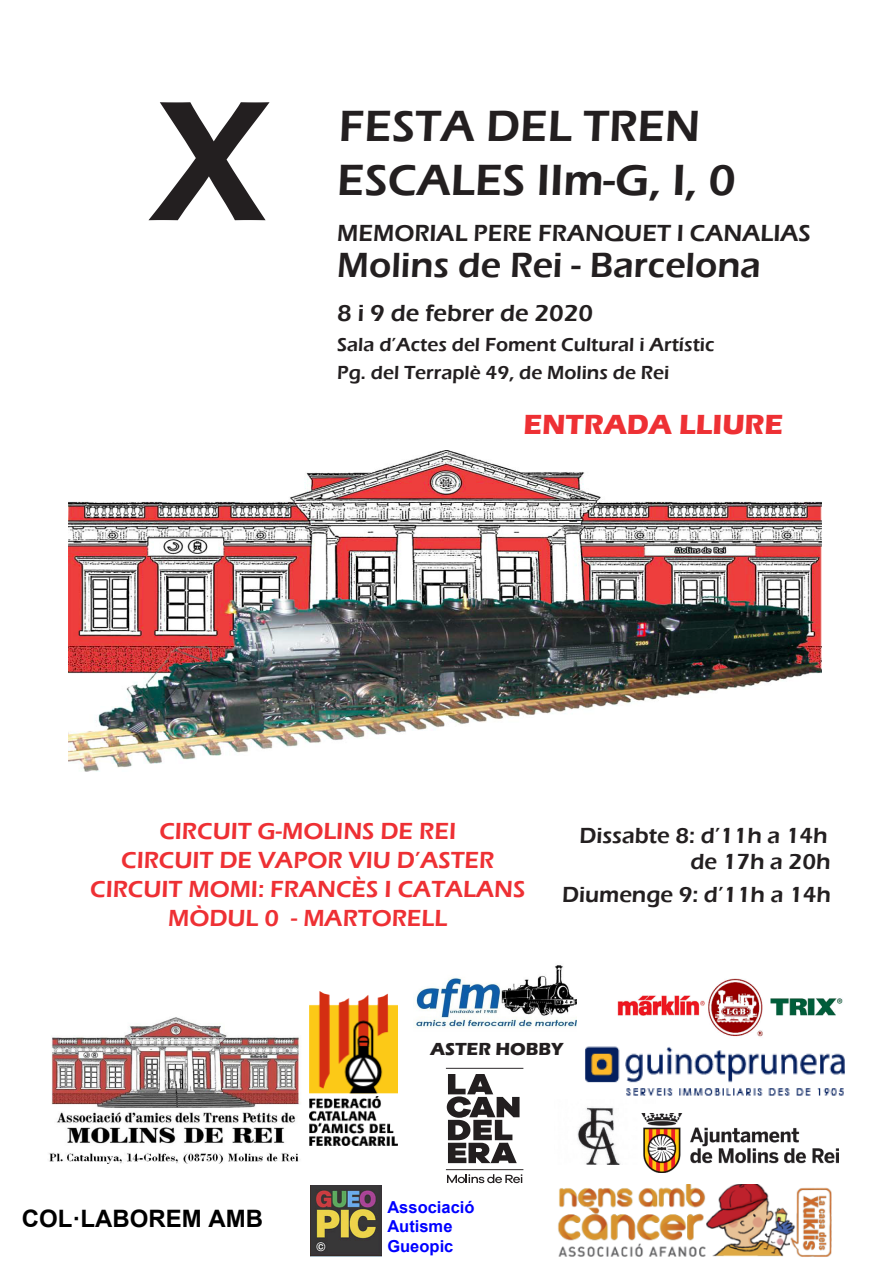
<style>
.page{position:relative;width:893px;height:1263px;background:#fff}
.page>*{position:absolute;margin:0;border:0;box-sizing:border-box;transform-origin:0 0}
.t1{font:600 177px "Eras ITC";color:#231f20}
.t2{font:600 45px "Eras ITC";color:#231f20}
.t3{font:600 36px "Eras ITC";color:#231f20}
.t4{font:700 28.5px "Eras ITC";color:#ee3034}
.t5{font:600 24px "Eras ITC";color:#ee3034}
.t6{font:600 24px "Eras ITC";color:#231f20}
.t7{font:700 24px "Arial";color:#000}
.t8{font:600 22.5px "Eras ITC";color:#231f20}
.t9{font:600 19.5px/28.2px "Eras ITC";color:#231f20}
.t10{font:700 18px "Eras ITC";color:#231f20}
.t11{font:700 16.5px/19.8px "Arial";color:#00f}
</style>
<div class="page">
<img style="left:585px;top:1046px;width:260px;height:50px">
<img style="left:577px;top:1107px;width:65px;height:57px">
<img style="left:49px;top:1017px;width:252px;height:146px">
<img style="left:310px;top:992px;width:88px;height:154px">
<img style="left:415px;top:965px;width:161px;height:63px">
<img style="left:617px;top:978px;width:226px;height:59px">
<svg style="left:447px;top:1074px;width:73px;height:89px"></svg>
<svg style="left:447px;top:1174px;width:75px;height:9px"></svg>
<hr style="left:446px;top:1169px;width:77px;height:1px;background:#231f20">
<hr style="left:446px;top:1068px;width:77px;height:1px;background:#231f20">
<img style="left:642px;top:1113px;width:197px;height:59px">
<img style="left:310px;top:1185px;width:72px;height:72px">
<img style="left:557px;top:1184px;width:275px;height:73px">
<img style="left:68px;top:450px;width:753px;height:321px">
<p class="t1" style="left:154px;top:61px;width:115px">X</p>
<p class="t2" style="left:339px;top:101px;width:363px">FESTA DEL TREN</p>
<p class="t2" style="left:337px;top:155px;width:400px">ESCALES IIm-G, I, 0</p>
<p class="t6" style="left:337px;top:219px;width:475px">MEMORIAL PERE FRANQUET I CANALIAS</p>
<p class="t3" style="left:337px;top:245px;width:425px">Molins de Rei - Barcelona</p>
<p class="t6" style="left:337px;top:299px;width:257px">8 i 9 de febrer de 2020</p>
<p class="t9" style="left:337px;top:330px;width:379px">Sala d’Actes del Foment Cultural i Artístic<br>Pg. del Terraplè 49, de Molins de Rei</p>
<p class="t4" style="left:523px;top:409px;width:261px">ENTRADA LLIURE</p>
<p class="t5" style="left:159px;top:818px;width:298px">CIRCUIT G-MOLINS DE REI</p>
<p class="t5" style="left:121px;top:846px;width:375px">CIRCUIT DE VAPOR VIU D’ASTER</p>
<p class="t5" style="left:90px;top:875px;width:437px">CIRCUIT MOMI: FRANCÈS I CATALANS</p>
<p class="t5" style="left:168px;top:904px;width:281px">MÒDUL 0 - MARTORELL</p>
<p class="t8" style="left:579px;top:823px;width:250px">Dissabte 8: d’11h a 14h</p>
<p class="t8" style="left:690px;top:849px;width:142px">de 17h a 20h</p>
<p class="t8" style="left:562px;top:882px;width:270px">Diumenge 9: d’11h a 14h</p>
<p class="t7" style="left:22px;top:1202px;width:243px">COL·LABOREM AMB</p>
<p class="t10" style="left:431px;top:1039px;width:134px">ASTER HOBBY</p>
<p class="t11" style="left:387px;top:1197px;width:89px">Associació<br>Autisme<br>Gueopic</p>
</div>
